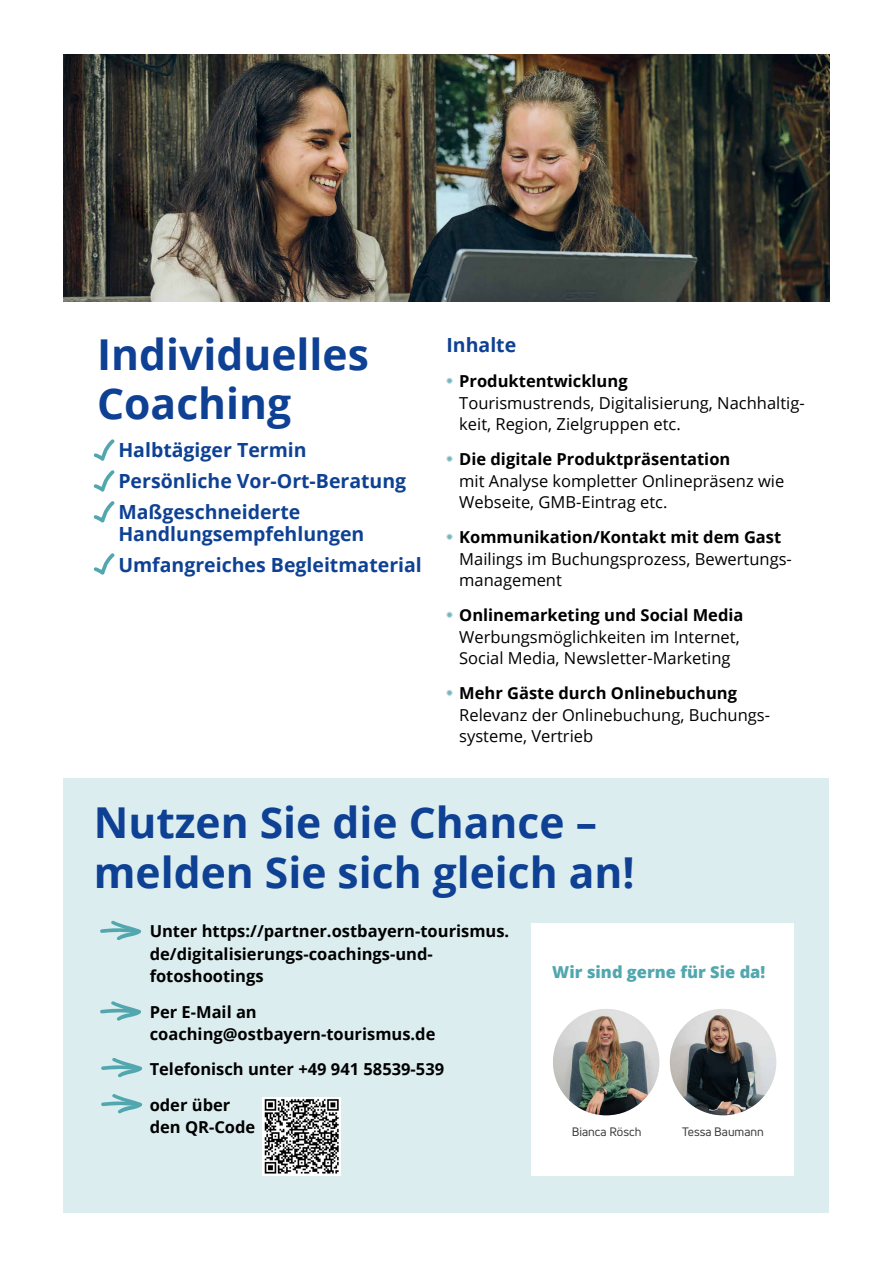
<style>
.page{position:relative;width:893px;height:1263px;background:#fff}
.page>*{position:absolute;margin:0;border:0;box-sizing:border-box;transform-origin:0 0}
.t1{font:700 42.6px/49.5px "Open Sans";color:#0e4194}
.t2{font:700 19.5px/31px "Open Sans";color:#0e4194}
.t3{font:700 16.5px/22.5px "Open Sans";color:#000}
.t4{font:16.5px/21.8px "Open Sans";color:#000}
.t5{font:800 16.5px "Open Sans";color:#52a7af}
.t6{font:12px "Uni Neue";color:#3c3c3b}
</style>
<div class="page">
<div style="left:64px;top:779px;width:765px;height:434px;background:#dcedef"></div>
<svg style="left:100px;top:920px;width:41px;height:21px"></svg>
<svg style="left:100px;top:1001px;width:41px;height:20px"></svg>
<svg style="left:101px;top:1058px;width:42px;height:20px"></svg>
<svg style="left:101px;top:1094px;width:42px;height:20px"></svg>
<div style="left:531px;top:923px;width:263px;height:252px;background:#fff"></div>
<img style="left:553px;top:1009px;width:106px;height:106px;border-radius:53px">
<img style="left:670px;top:1009px;width:106px;height:106px;border-radius:53px">
<img style="left:64px;top:54px;width:765px;height:248px">
<svg style="left:446px;top:378px;width:6px;height:6px"></svg>
<svg style="left:446px;top:456px;width:6px;height:6px"></svg>
<svg style="left:446px;top:534px;width:6px;height:6px"></svg>
<svg style="left:446px;top:612px;width:6px;height:6px"></svg>
<svg style="left:446px;top:690px;width:6px;height:6px"></svg>
<svg style="left:93px;top:439px;width:22px;height:84px"></svg>
<svg style="left:93px;top:553px;width:22px;height:22px"></svg>
<img style="left:263px;top:1097px;width:78px;height:78px">
<h1 class="t1" style="left:97px;top:329px;width:273px">Individuelles<br>Coaching</h1>
<p class="t2" style="left:118px;top:434px;width:289px">Halbtägiger Termin<br>Persönliche Vor-Ort-Beratung<br>Maßgeschneiderte</p>
<p class="t2" style="left:118px;top:518px;width:305px">Handlungsempfehlungen<br>Umfangreiches Begleitmaterial</p>
<p class="t2" style="left:446px;top:329px;width:71px">Inhalte</p>
<p class="t3" style="left:459px;top:369px;width:170px">Produktentwicklung</p>
<p class="t4" style="left:459px;top:391px;width:347px">Tourismustrends, Digitalisierung, Nachhaltig&shy;keit, Region, Zielgruppen etc.</p>
<p class="t3" style="left:459px;top:447px;width:273px">Die digitale Produktpräsentation</p>
<p class="t4" style="left:459px;top:469px;width:327px">mit Analyse kompletter Onlinepräsenz wie<br>Webseite, GMB-Eintrag etc.</p>
<p class="t3" style="left:459px;top:525px;width:324px">Kommunikation/Kontakt mit dem Gast</p>
<p class="t4" style="left:459px;top:547px;width:334px">Mailings im Buchungsprozess, Bewertungs&shy;management</p>
<p class="t3" style="left:459px;top:603px;width:286px">Onlinemarketing und Social Media</p>
<p class="t4" style="left:459px;top:625px;width:282px">Werbungsmöglichkeiten im Internet,<br>Social Media, Newsletter-Marketing</p>
<p class="t3" style="left:459px;top:681px;width:279px">Mehr Gäste durch Onlinebuchung</p>
<p class="t4" style="left:459px;top:703px;width:312px">Relevanz der Onlinebuchung, Buchungs&shy;systeme, Vertrieb</p>
<h1 class="t1" style="left:94px;top:797px;width:543px">Nutzen Sie die Chance – melden Sie sich gleich an!</h1>
<p class="t3" style="left:150px;top:919px;width:361px">Unter https://partner.ostbayern-tourismus. de/digitalisierungs-coachings-und&shy;fotoshootings</p>
<p class="t3" style="left:150px;top:1000px;width:287px">Per E-Mail an coaching@ostbayern-tourismus.de</p>
<p class="t3" style="left:150px;top:1051px;width:296px;line-height:35.2px">Telefonisch unter +49 941 58539-539 oder über</p>
<p class="t3" style="left:150px;top:1115px;width:107px">den QR-Code</p>
<p class="t5" style="left:552px;top:959px;width:215px">Wir sind gerne für Sie da!</p>
<p class="t6" style="left:572px;top:1124px;width:71px">Bianca Rösch</p>
<p class="t6" style="left:682px;top:1124px;width:83px">Tessa Baumann</p>
</div>
